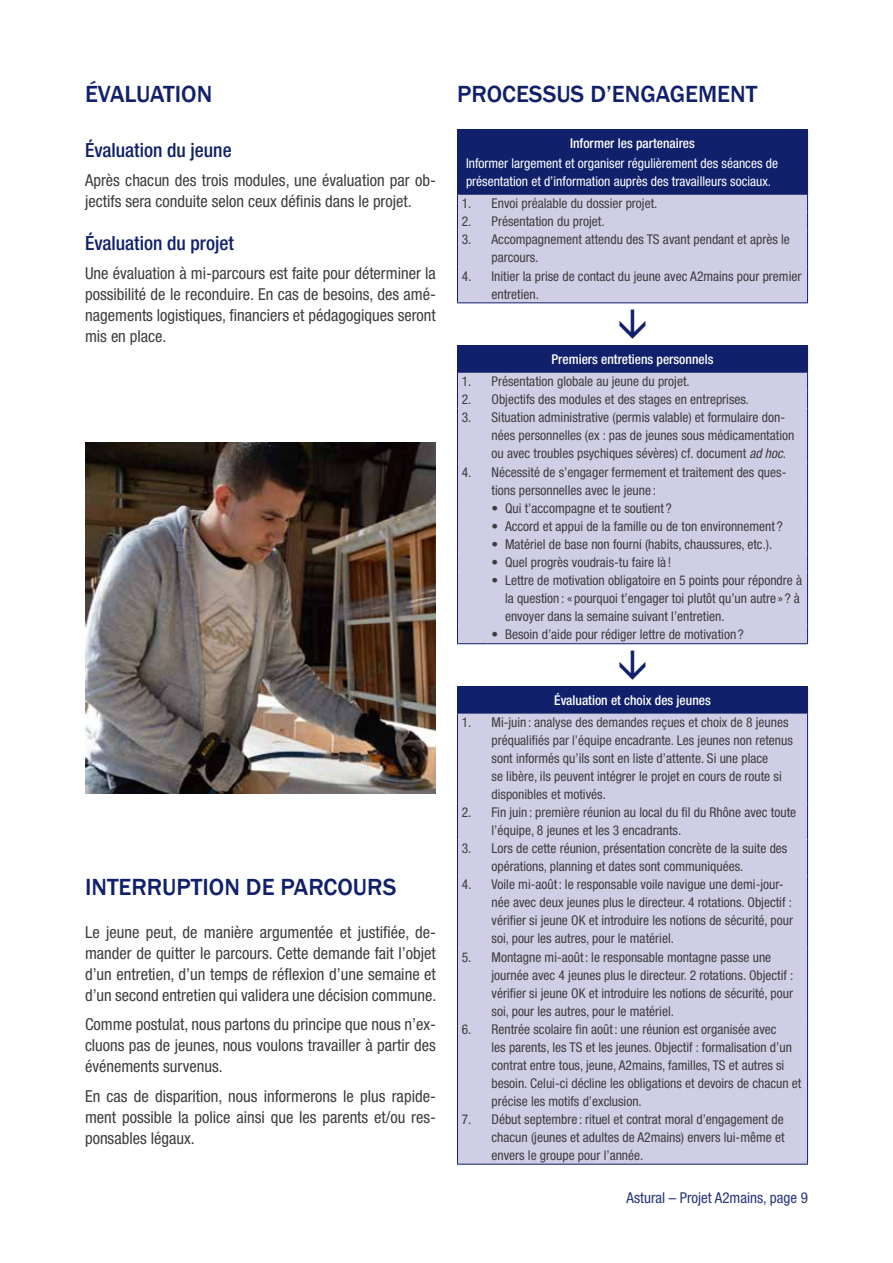
<style>
.page{position:relative;width:893px;height:1263px;background:#fff}
.page>*{position:absolute;margin:0;border:0;box-sizing:border-box;transform-origin:0 0}
.t1{font:500 24px "Franklin Gothic";color:#10206b}
.t2{font:500 condensed 19.5px "Helvetica Neue LT Std";color:#10206b}
.t3{font:condensed 16.5px/21px "Helvetica Neue LT Std";color:#3e3d40;text-align:justify}
.t4{font:condensed 15px "Helvetica Neue LT Std";color:#28367a}
.t5{font:condensed 13.5px/18px "Helvetica Neue LT Std";color:#3e3d40}
.t6{font:condensed 13.5px/18px "Helvetica Neue LT Std";color:#fff}
.t7{font:500 condensed 13.5px "Helvetica Neue LT Std";color:#fff}
.s1{font-style:italic}
</style>
<div class="page">
<div style="left:457px;top:129px;width:350px;height:65px;background:#10206b"></div>
<hr style="left:487px;top:129px;width:321px;height:1px;background:#10206b">
<hr style="left:807px;top:130px;width:1px;height:64px;background:#10206b">
<div style="left:457px;top:194px;width:351px;height:108px;background:#cfcee4"></div>
<hr style="left:457px;top:231px;width:1px;height:36px;background:#10206b">
<hr style="left:807px;top:231px;width:1px;height:36px;background:#10206b">
<hr style="left:457px;top:267px;width:1px;height:35px;background:#10206b">
<hr style="left:807px;top:267px;width:1px;height:35px;background:#10206b">
<hr style="left:457px;top:302px;width:30px;height:1px;background:#10206b">
<hr style="left:487px;top:302px;width:321px;height:1px;background:#10206b">
<div style="left:457px;top:346px;width:350px;height:26px;background:#10206b"></div>
<div style="left:458px;top:373px;width:349px;height:270px;background:#cfcee4"></div>
<hr style="left:457px;top:345px;width:30px;height:1px;background:#10206b">
<hr style="left:487px;top:345px;width:321px;height:1px;background:#10206b">
<hr style="left:457px;top:372px;width:30px;height:1px;background:#10206b">
<hr style="left:487px;top:372px;width:321px;height:1px;background:#10206b">
<svg style="left:457px;top:372px;width:1px;height:37px"></svg>
<svg style="left:807px;top:346px;width:1px;height:63px"></svg>
<hr style="left:457px;top:409px;width:1px;height:54px;background:#10206b">
<hr style="left:807px;top:409px;width:1px;height:54px;background:#10206b">
<hr style="left:457px;top:463px;width:1px;height:36px;background:#10206b">
<hr style="left:807px;top:463px;width:1px;height:36px;background:#10206b">
<svg style="left:457px;top:499px;width:1px;height:72px"></svg>
<svg style="left:807px;top:499px;width:1px;height:72px"></svg>
<hr style="left:457px;top:571px;width:1px;height:55px;background:#10206b">
<hr style="left:807px;top:571px;width:1px;height:55px;background:#10206b">
<svg style="left:457px;top:626px;width:1px;height:17px"></svg>
<svg style="left:807px;top:626px;width:1px;height:17px"></svg>
<hr style="left:457px;top:643px;width:30px;height:1px;background:#10206b">
<hr style="left:487px;top:643px;width:321px;height:1px;background:#10206b">
<div style="left:457px;top:686px;width:350px;height:27px;background:#10206b"></div>
<div style="left:458px;top:714px;width:349px;height:450px;background:#cfcee4"></div>
<hr style="left:487px;top:686px;width:321px;height:1px;background:#10206b">
<svg style="left:807px;top:687px;width:1px;height:26px"></svg>
<hr style="left:457px;top:713px;width:30px;height:1px;background:#10206b">
<hr style="left:487px;top:713px;width:321px;height:1px;background:#10206b">
<hr style="left:457px;top:713px;width:1px;height:90px;background:#10206b">
<hr style="left:807px;top:713px;width:1px;height:90px;background:#10206b">
<hr style="left:457px;top:803px;width:1px;height:36px;background:#10206b">
<hr style="left:807px;top:803px;width:1px;height:36px;background:#10206b">
<hr style="left:457px;top:839px;width:1px;height:36px;background:#10206b">
<hr style="left:807px;top:839px;width:1px;height:36px;background:#10206b">
<hr style="left:457px;top:875px;width:1px;height:73px;background:#10206b">
<hr style="left:807px;top:875px;width:1px;height:73px;background:#10206b">
<hr style="left:457px;top:948px;width:1px;height:72px;background:#10206b">
<hr style="left:807px;top:948px;width:1px;height:72px;background:#10206b">
<hr style="left:457px;top:1020px;width:1px;height:90px;background:#10206b">
<hr style="left:807px;top:1020px;width:1px;height:90px;background:#10206b">
<hr style="left:457px;top:1110px;width:1px;height:54px;background:#10206b">
<hr style="left:807px;top:1110px;width:1px;height:54px;background:#10206b">
<hr style="left:457px;top:1164px;width:30px;height:1px;background:#10206b">
<hr style="left:487px;top:1164px;width:321px;height:1px;background:#10206b">
<img style="left:85px;top:442px;width:351px;height:351px">
<h1 class="t1" style="left:85px;top:79px;width:129px">ÉVALUATION</h1>
<h2 class="t2" style="left:85px;top:138px;width:148px">Évaluation du jeune</h2>
<p class="t3" style="left:85px;top:170px;width:352px">Après chacun des trois modules, une évaluation par ob&shy;jectifs sera conduite selon ceux définis dans le projet.</p>
<h2 class="t2" style="left:85px;top:231px;width:150px">Évaluation du projet</h2>
<p class="t3" style="left:85px;top:263px;width:352px">Une évaluation à mi-parcours est faite pour déterminer la possibilité de le reconduire. En cas de besoins, des amé&shy;nagements logistiques, financiers et pédagogiques seront mis en place.</p>
<h1 class="t1" style="left:85px;top:872px;width:313px">INTERRUPTION DE PARCOURS</h1>
<p class="t3" style="left:85px;top:921px;width:353px">Le jeune peut, de manière argumentée et justifiée, de&shy;mander de quitter le parcours. Cette demande fait l’objet d’un entretien, d’un temps de réflexion d’une semaine et d’un second entretien qui validera une décision commune.</p>
<p class="t3" style="left:85px;top:1013px;width:352px">Comme postulat, nous partons du principe que nous n’ex&shy;cluons pas de jeunes, nous voulons travailler à partir des événements survenus.</p>
<p class="t3" style="left:85px;top:1085px;width:352px">En cas de disparition, nous informerons le plus rapide&shy;ment possible la police ainsi que les parents et/ou res&shy;ponsables légaux.</p>
<h1 class="t1" style="left:457px;top:79px;width:298px">PROCESSUS D’ENGAGEMENT</h1>
<p class="t7" style="left:570px;top:135px;width:126px">Informer les partenaires</p>
<p class="t6" style="left:466px;top:154px;width:314px">Informer largement et organiser régulièrement des séances de présentation et d’information auprès des travailleurs sociaux.</p>
<p class="t5" style="left:462px;top:194px;width:197px">1. Envoi préalable du dossier projet.</p>
<p class="t5" style="left:462px;top:212px;width:144px">2. Présentation du projet.</p>
<p class="t5" style="left:491px;top:231px;width:300px;text-indent:-30px">3. Accompagnement attendu des TS avant pendant et après le parcours.</p>
<p class="t5" style="left:491px;top:267px;width:311px;text-indent:-30px">4. Initier la prise de contact du jeune avec A2mains pour premier entretien.</p>
<p class="t7" style="left:551px;top:351px;width:164px">Premiers entretiens personnels</p>
<p class="t5" style="left:462px;top:372px;width:230px">1. Présentation globale au jeune du projet.</p>
<p class="t5" style="left:462px;top:390px;width:289px">2. Objectifs des modules et des stages en entreprises.</p>
<p class="t5" style="left:491px;top:409px;width:304px;text-indent:-30px">3. Situation administrative (permis valable) et formulaire don&shy;nées personnelles (ex : pas de jeunes sous médicamentation ou avec troubles psychiques sévères) cf. document <span class="s1">ad hoc</span>.</p>
<p class="t5" style="left:491px;top:463px;width:296px;text-indent:-30px">4. Nécessité de s’engager fermement et traitement des ques&shy;tions personnelles avec le jeune :</p>
<p class="t5" style="left:491px;top:499px;width:182px">• Qui t’accompagne et te soutient ?</p>
<p class="t5" style="left:491px;top:517px;width:293px">• Accord et appui de la famille ou de ton environnement ?</p>
<p class="t5" style="left:491px;top:535px;width:282px">• Matériel de base non fourni (habits, chaussures, etc.).</p>
<p class="t5" style="left:491px;top:553px;width:181px">• Quel progrès voudrais-tu faire là !</p>
<p class="t5" style="left:505px;top:571px;width:299px;text-indent:-14px">• Lettre de motivation obligatoire en 5 points pour répondre à la question : « pourquoi t’engager toi plutôt qu’un autre » ? à envoyer dans la semaine suivant l’entretien.</p>
<p class="t5" style="left:491px;top:626px;width:254px">• Besoin d’aide pour rédiger lettre de motivation ?</p>
<p class="t7" style="left:554px;top:692px;width:158px">Évaluation et choix des jeunes</p>
<p class="t5" style="left:491px;top:713px;width:303px;text-indent:-30px">1. Mi-juin : analyse des demandes reçues et choix de 8 jeunes préqualifiés par l’équipe encadrante. Les jeunes non retenus sont informés qu’ils sont en liste d’attente. Si une place<br>se libère, ils peuvent intégrer le projet en cours de route si disponibles et motivés.</p>
<p class="t5" style="left:491px;top:803px;width:306px;text-indent:-30px">2. Fin juin : première réunion au local du fil du Rhône avec toute l’équipe, 8 jeunes et les 3 encadrants.</p>
<p class="t5" style="left:491px;top:839px;width:297px;text-indent:-30px">3. Lors de cette réunion, présentation concrète de la suite des opérations, planning et dates sont communiquées.</p>
<p class="t5" style="left:491px;top:875px;width:303px;text-indent:-30px">4. Voile mi-août: le responsable voile navigue une demi-jour&shy;née avec deux jeunes plus le directeur. 4 rotations. Objectif : vérifier si jeune OK et introduire les notions de sécurité, pour soi, pour les autres, pour le matériel.</p>
<p class="t5" style="left:491px;top:948px;width:303px;text-indent:-30px">5. Montagne mi-août: le responsable montagne passe une journée avec 4 jeunes plus le directeur. 2 rotations. Objectif : vérifier si jeune OK et introduire les notions de sécurité, pour soi, pour les autres, pour le matériel.</p>
<p class="t5" style="left:491px;top:1020px;width:311px;text-indent:-30px">6. Rentrée scolaire fin août: une réunion est organisée avec<br>les parents, les TS et les jeunes. Objectif : formalisation d’un contrat entre tous, jeune, A2mains, familles, TS et autres si besoin. Celui-ci décline les obligations et devoirs de chacun et précise les motifs d’exclusion.</p>
<p class="t5" style="left:491px;top:1110px;width:295px;text-align:justify;text-indent:-30px">7. Début septembre : rituel et contrat moral d’engagement de chacun (jeunes et adultes de A2mains) envers lui-même et envers le groupe pour l’année.</p>
<p class="t4" style="left:627px;top:1189px;width:183px">Astural – Projet A2mains, page 9</p>
</div>
